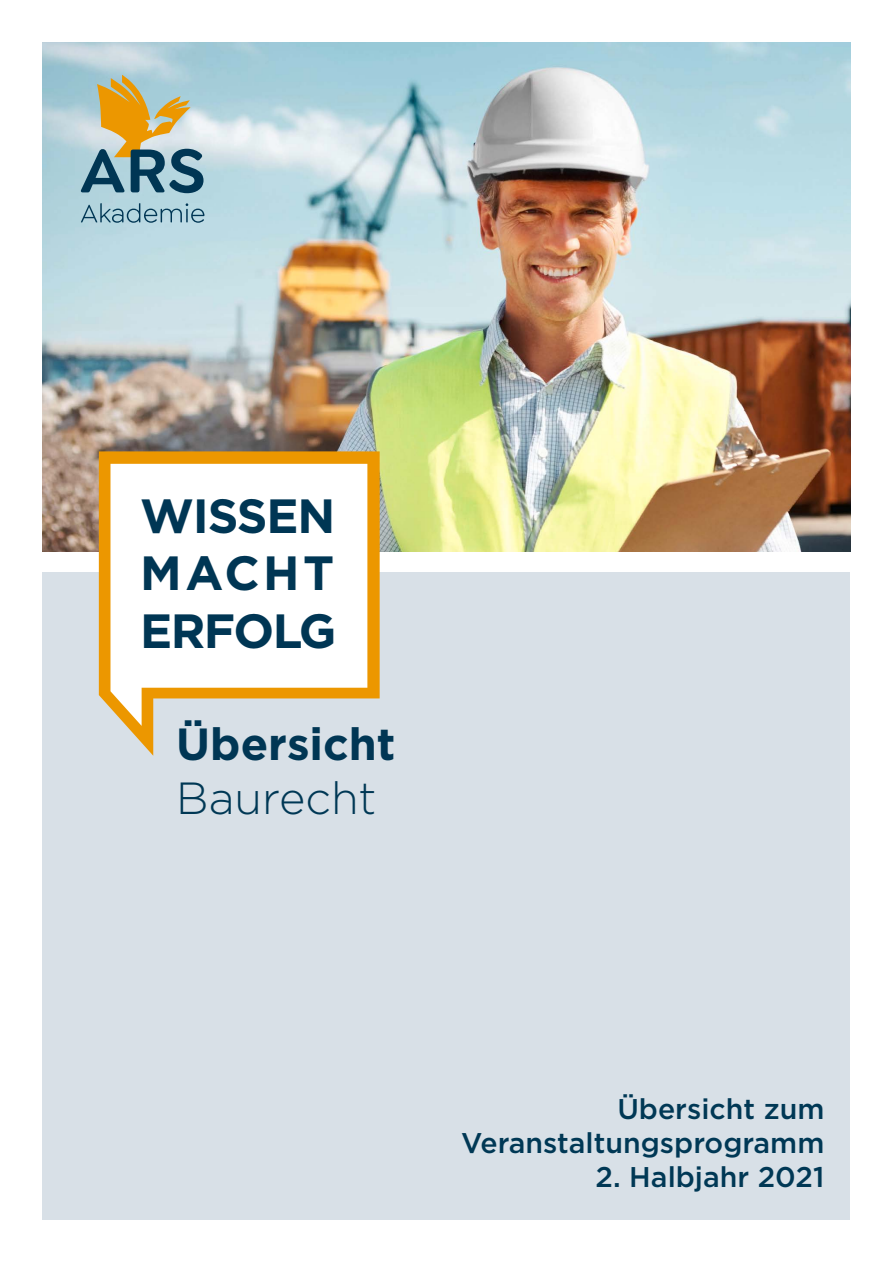
<style>
.page{position:relative;width:893px;height:1263px;background:#fff}
.page>*{position:absolute;margin:0;border:0;box-sizing:border-box;transform-origin:0 0}
.t1{font:700 48px/57.6px "Gotham";letter-spacing:-.025em;color:#003654;text-align:justify}
.t2{font:700 45px "Gotham";color:#003654}
.t3{font:300 45px "Gotham";color:#003855}
.t4{font:500 28.5px/34.2px "Gotham";color:#003855;text-align:right}
</style>
<div class="page">
<img style="left:43px;top:43px;width:807px;height:508px">
<div style="left:43px;top:572px;width:807px;height:648px;background:#d8e0e7"></div>
<svg style="left:99px;top:451px;width:281px;height:305px;fill:#fff"></svg>
<svg style="left:81px;top:203px;width:123px;height:20px;background:#91b6c4"></svg>
<svg style="left:80px;top:75px;width:123px;height:118px;background:#a4ab94"></svg>
<h1 class="t1" style="left:140px;top:487px;width:198px">WISSEN MACHT ERFOLG</h1>
<h2 class="t2" style="left:176px;top:714px;width:221px">Übersicht</h2>
<h2 class="t3" style="left:176px;top:769px;width:202px">Baurecht</h2>
<p class="t4" style="left:461px;top:1091px;width:365px">Übersicht zum<br>Veranstaltungsprogramm</p>
<p class="t4" style="left:596px;top:1159px;width:230px">2. Halbjahr 2021</p>
</div>
